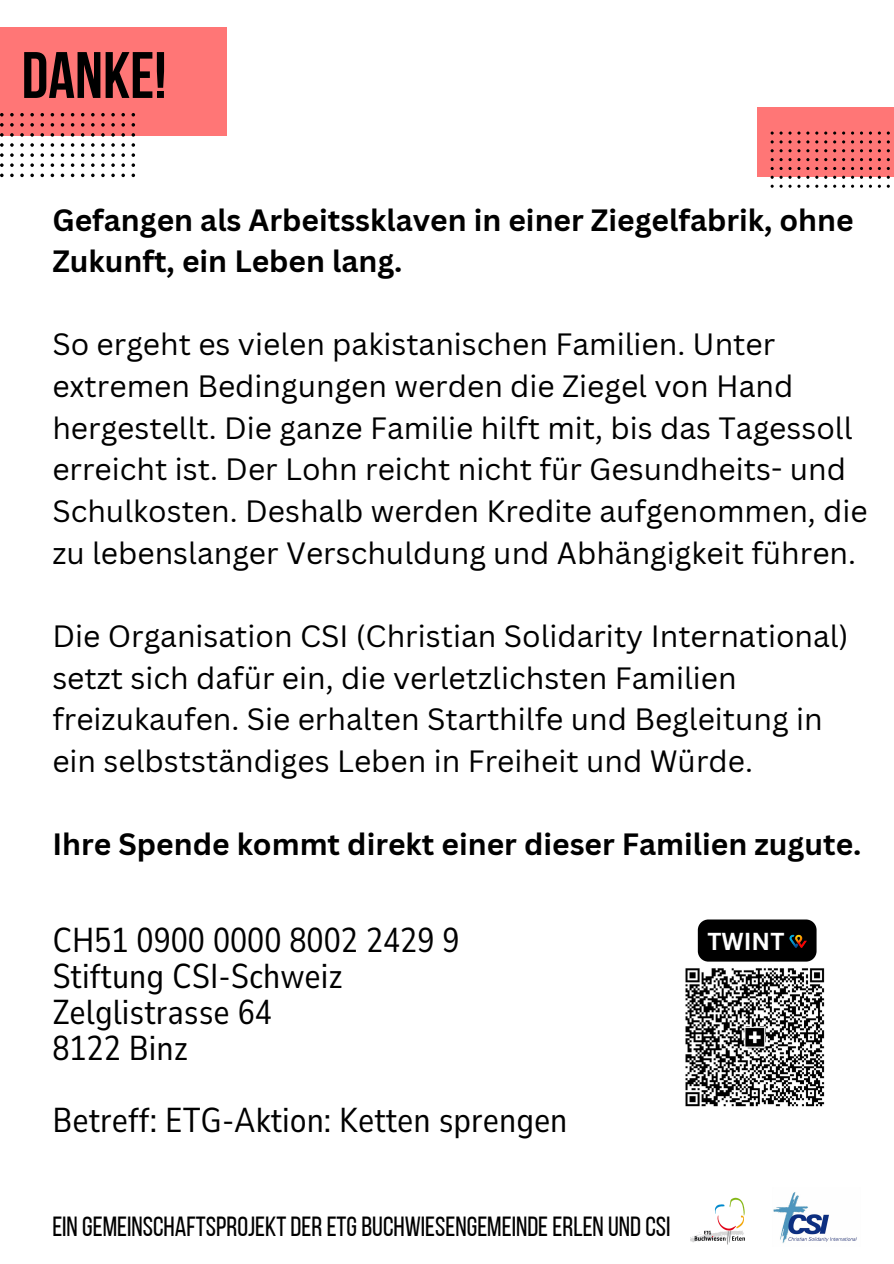
<style>
.page{position:relative;width:894px;height:1264px;background:#fff}
.page>*{position:absolute;margin:0;border:0;box-sizing:border-box;transform-origin:0 0}
.t1{font:700 65.55px "Bebas Neue";color:#000}
.t2{font:34.35px/36px "Nunito Sans 10 pt Condensed";color:#000}
.t3{font:30px/41.7px "Canva Sans";color:#000}
.t4{font:700 30px/41.7px "Canva Sans";color:#000}
.t5{font:27.6px "Bebas Neue";color:#000}
.t6{font:700 23.85px "Canva Sans";color:#fff}
</style>
<div class="page">
<div style="left:0;top:28px;width:226px;height:108px;background:#ff7676"></div>
<svg style="left:0;top:113px;width:4px;height:3px"></svg>
<svg style="left:10px;top:113px;width:4px;height:3px"></svg>
<svg style="left:20px;top:113px;width:4px;height:3px"></svg>
<svg style="left:30px;top:113px;width:4px;height:3px"></svg>
<svg style="left:40px;top:113px;width:4px;height:3px"></svg>
<svg style="left:0;top:123px;width:4px;height:4px"></svg>
<svg style="left:10px;top:123px;width:4px;height:4px"></svg>
<svg style="left:20px;top:123px;width:4px;height:4px"></svg>
<svg style="left:30px;top:123px;width:4px;height:4px"></svg>
<svg style="left:40px;top:123px;width:4px;height:4px"></svg>
<svg style="left:51px;top:123px;width:3px;height:4px"></svg>
<svg style="left:61px;top:123px;width:3px;height:4px"></svg>
<svg style="left:0;top:133px;width:4px;height:4px"></svg>
<svg style="left:10px;top:133px;width:4px;height:4px"></svg>
<svg style="left:20px;top:133px;width:4px;height:4px"></svg>
<svg style="left:30px;top:133px;width:4px;height:4px"></svg>
<svg style="left:40px;top:133px;width:4px;height:4px"></svg>
<svg style="left:51px;top:133px;width:3px;height:4px"></svg>
<svg style="left:61px;top:133px;width:3px;height:4px"></svg>
<svg style="left:0;top:143px;width:4px;height:4px"></svg>
<svg style="left:10px;top:143px;width:4px;height:4px"></svg>
<svg style="left:20px;top:143px;width:4px;height:4px"></svg>
<svg style="left:30px;top:143px;width:4px;height:4px"></svg>
<svg style="left:40px;top:143px;width:4px;height:4px"></svg>
<svg style="left:51px;top:143px;width:3px;height:4px"></svg>
<svg style="left:61px;top:143px;width:3px;height:4px"></svg>
<svg style="left:0;top:153px;width:4px;height:4px"></svg>
<svg style="left:10px;top:153px;width:4px;height:4px"></svg>
<svg style="left:20px;top:153px;width:4px;height:4px"></svg>
<svg style="left:30px;top:153px;width:4px;height:4px"></svg>
<svg style="left:40px;top:153px;width:4px;height:4px"></svg>
<svg style="left:51px;top:153px;width:3px;height:4px"></svg>
<svg style="left:61px;top:153px;width:3px;height:4px"></svg>
<svg style="left:0;top:163px;width:4px;height:4px"></svg>
<svg style="left:10px;top:163px;width:4px;height:4px"></svg>
<svg style="left:20px;top:163px;width:4px;height:4px"></svg>
<svg style="left:30px;top:163px;width:4px;height:4px"></svg>
<svg style="left:40px;top:163px;width:4px;height:4px"></svg>
<svg style="left:51px;top:163px;width:3px;height:4px"></svg>
<svg style="left:61px;top:163px;width:3px;height:4px"></svg>
<svg style="left:0;top:173px;width:4px;height:4px"></svg>
<svg style="left:10px;top:173px;width:4px;height:4px"></svg>
<svg style="left:20px;top:173px;width:4px;height:4px"></svg>
<svg style="left:30px;top:173px;width:4px;height:4px"></svg>
<svg style="left:40px;top:173px;width:4px;height:4px"></svg>
<svg style="left:51px;top:173px;width:3px;height:4px"></svg>
<svg style="left:61px;top:173px;width:3px;height:4px"></svg>
<svg style="left:91px;top:113px;width:4px;height:3px"></svg>
<svg style="left:101px;top:113px;width:4px;height:3px"></svg>
<svg style="left:111px;top:113px;width:4px;height:3px"></svg>
<svg style="left:121px;top:113px;width:4px;height:3px"></svg>
<svg style="left:131px;top:113px;width:4px;height:3px"></svg>
<svg style="left:71px;top:123px;width:3px;height:4px"></svg>
<svg style="left:81px;top:123px;width:3px;height:4px"></svg>
<svg style="left:91px;top:123px;width:4px;height:4px"></svg>
<svg style="left:101px;top:123px;width:4px;height:4px"></svg>
<svg style="left:111px;top:123px;width:4px;height:4px"></svg>
<svg style="left:121px;top:123px;width:4px;height:4px"></svg>
<svg style="left:131px;top:123px;width:4px;height:4px"></svg>
<svg style="left:71px;top:133px;width:3px;height:4px"></svg>
<svg style="left:81px;top:133px;width:3px;height:4px"></svg>
<svg style="left:91px;top:133px;width:4px;height:4px"></svg>
<svg style="left:101px;top:133px;width:4px;height:4px"></svg>
<svg style="left:111px;top:133px;width:4px;height:4px"></svg>
<svg style="left:121px;top:133px;width:4px;height:4px"></svg>
<svg style="left:131px;top:133px;width:4px;height:4px"></svg>
<svg style="left:71px;top:143px;width:3px;height:4px"></svg>
<svg style="left:81px;top:143px;width:3px;height:4px"></svg>
<svg style="left:91px;top:143px;width:4px;height:4px"></svg>
<svg style="left:101px;top:143px;width:4px;height:4px"></svg>
<svg style="left:111px;top:143px;width:4px;height:4px"></svg>
<svg style="left:121px;top:143px;width:4px;height:4px"></svg>
<svg style="left:131px;top:143px;width:4px;height:4px"></svg>
<svg style="left:71px;top:153px;width:3px;height:4px"></svg>
<svg style="left:81px;top:153px;width:3px;height:4px"></svg>
<svg style="left:91px;top:153px;width:4px;height:4px"></svg>
<svg style="left:101px;top:153px;width:4px;height:4px"></svg>
<svg style="left:111px;top:153px;width:4px;height:4px"></svg>
<svg style="left:121px;top:153px;width:4px;height:4px"></svg>
<svg style="left:131px;top:153px;width:4px;height:4px"></svg>
<svg style="left:71px;top:163px;width:3px;height:4px"></svg>
<svg style="left:81px;top:163px;width:3px;height:4px"></svg>
<svg style="left:91px;top:163px;width:4px;height:4px"></svg>
<svg style="left:101px;top:163px;width:4px;height:4px"></svg>
<svg style="left:111px;top:163px;width:4px;height:4px"></svg>
<svg style="left:121px;top:163px;width:4px;height:4px"></svg>
<svg style="left:131px;top:163px;width:4px;height:4px"></svg>
<svg style="left:71px;top:173px;width:3px;height:4px"></svg>
<svg style="left:81px;top:173px;width:3px;height:4px"></svg>
<svg style="left:91px;top:173px;width:4px;height:4px"></svg>
<svg style="left:101px;top:173px;width:4px;height:4px"></svg>
<svg style="left:111px;top:173px;width:4px;height:4px"></svg>
<svg style="left:121px;top:173px;width:4px;height:4px"></svg>
<svg style="left:131px;top:173px;width:4px;height:4px"></svg>
<div style="left:757px;top:107px;width:136px;height:70px;background:#ff7676"></div>
<svg style="left:770px;top:131px;width:3px;height:12px"></svg>
<svg style="left:779px;top:131px;width:3px;height:12px"></svg>
<svg style="left:788px;top:131px;width:3px;height:12px"></svg>
<svg style="left:797px;top:131px;width:3px;height:12px"></svg>
<svg style="left:806px;top:131px;width:3px;height:12px"></svg>
<svg style="left:815px;top:131px;width:3px;height:12px"></svg>
<svg style="left:824px;top:131px;width:29px;height:12px"></svg>
<svg style="left:860px;top:131px;width:2px;height:12px"></svg>
<svg style="left:868px;top:131px;width:3px;height:12px"></svg>
<svg style="left:877px;top:131px;width:3px;height:12px"></svg>
<svg style="left:886px;top:131px;width:3px;height:12px"></svg>
<svg style="left:824px;top:149px;width:29px;height:3px"></svg>
<svg style="left:824px;top:158px;width:29px;height:3px"></svg>
<svg style="left:824px;top:167px;width:29px;height:3px"></svg>
<svg style="left:824px;top:176px;width:29px;height:3px"></svg>
<svg style="left:824px;top:185px;width:29px;height:3px"></svg>
<img style="left:685px;top:968px;width:139px;height:139px">
<div style="left:697px;top:919px;width:119px;height:42px;background:#000;border-radius:11px"></div>
<img style="left:769px;top:919px;width:56px;height:57px">
<img style="left:773px;top:1192px;width:84px;height:51px">
<img style="left:690px;top:1197px;width:55px;height:48px">
<h1 class="t1" style="left:22px;top:49px;width:147px">DANKE!</h1>
<p class="t4" style="left:52px;top:198px;width:802px">Gefangen als Arbeitssklaven in einer Ziegelfabrik, ohne<br>Zukunft, ein Leben lang.</p>
<p class="t3" style="left:52px;top:323px;width:816px">So ergeht es vielen pakistanischen Familien. Unter extremen Bedingungen werden die Ziegel von Hand hergestellt. Die ganze Familie hilft mit, bis das Tagessoll erreicht ist. Der Lohn reicht nicht für Gesundheits- und Schulkosten. Deshalb werden Kredite aufgenommen, die zu lebenslanger Verschuldung und Abhängigkeit führen.</p>
<p class="t3" style="left:52px;top:614px;width:797px">Die Organisation CSI (Christian Solidarity International) setzt sich dafür ein, die verletzlichsten Familien freizukaufen. Sie erhalten Starthilfe und Begleitung in ein selbstständiges Leben in Freiheit und Würde.</p>
<p class="t4" style="left:52px;top:822px;width:810px">Ihre Spende kommt direkt einer dieser Familien zugute.</p>
<p class="t2" style="left:52px;top:922px;width:408px">CH51 0900 0000 8002 2429 9<br>Stiftung CSI-Schweiz<br>Zelglistrasse 64<br>8122 Binz</p>
<p class="t2" style="left:52px;top:1102px;width:516px">Betreff: ETG-Aktion: Ketten sprengen</p>
<p class="t5" style="left:52px;top:1214px;width:619px">EIN GEMEINSCHAFTSPROJEKTDERETGBUCHWIESENGEMEINDEERLEN UNDCSI</p>
<p class="t6" style="left:707px;top:924px;width:79px">TWINT</p>
</div>
